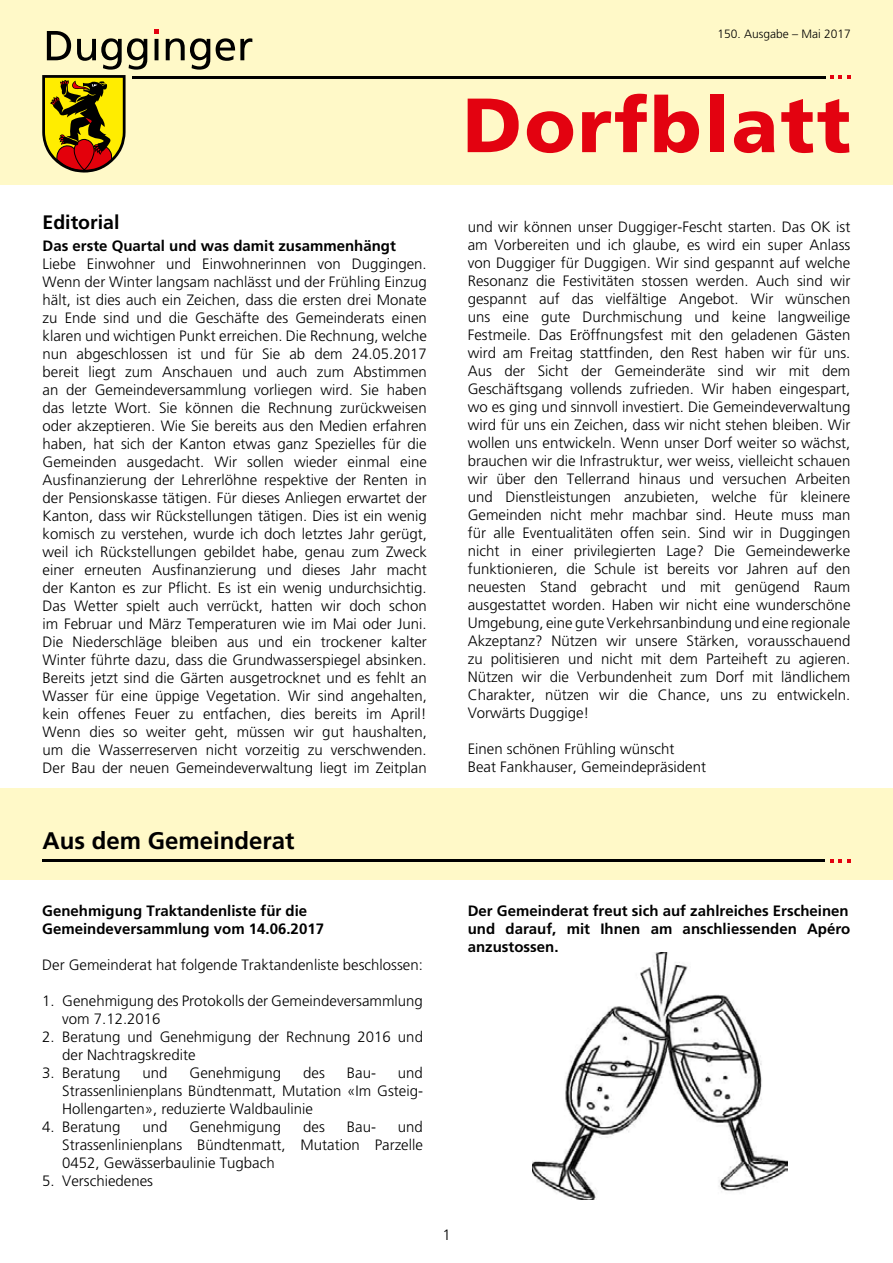
<style>
.page{position:relative;width:893px;height:1263px;background:#fff}
.page>*{position:absolute;margin:0;border:0;box-sizing:border-box;transform-origin:0 0}
.t1{font:900 76.65px "Frutiger LT Std";letter-spacing:.03em;color:#e30210}
.t2{font:700 24px "Frutiger LT Std";color:#000}
.t3{font:700 19.5px "Frutiger LT Std";color:#000}
.t4{font:300 15px/18px "Frutiger";color:#000;text-align:justify}
.t5{font:700 15px/18px "Frutiger LT Std";color:#000}
.t6{font:300 15px "Frutiger LT Std";color:#000}
.t7{font:300 12px "Frutiger LT Std";color:#000}
</style>
<div class="page">
<div style="left:0;top:0;width:893px;height:184px;background:#fff9c8"></div>
<svg style="left:42px;top:30px;width:210px;height:143px"></svg>
<hr style="left:132px;top:76px;width:693px;height:2px;background:#000">
<svg style="left:830px;top:75px;width:21px;height:4px"></svg>
<img style="left:533px;top:953px;width:255px;height:246px">
<div style="left:0;top:788px;width:893px;height:92px;background:#fff9c8"></div>
<hr style="left:43px;top:859px;width:782px;height:3px;background:#000">
<svg style="left:830px;top:859px;width:20px;height:3px"></svg>
<p class="t7" style="left:717px;top:27px;width:135px">150. Ausgabe – Mai 2017</p>
<h1 class="t1" style="left:463px;top:79px;width:390px">Dorfblatt</h1>
<h3 class="t3" style="left:43px;top:211px;width:78px">Editorial</h3>
<p class="t5" style="left:43px;top:236px;width:355px">Das erste Quartal und was damit zusammenhängt</p>
<p class="t4" style="left:43px;top:254px;width:386px">Liebe Einwohner und Einwohnerinnen von Duggingen.<br>Wenn der Winter langsam nachlässt und der Frühling Einzug hält, ist dies auch ein Zeichen, dass die ersten drei Monate zu Ende sind und die Geschäfte des Gemeinderats einen klaren und wichtigen Punkt erreichen. Die Rechnung, welche nun abgeschlossen ist und für Sie ab dem 24.05.2017 bereit liegt zum Anschauen und auch zum Abstimmen an der Gemeindeversammlung vorliegen wird. Sie haben das letzte Wort. Sie können die Rechnung zurückweisen oder akzeptieren. Wie Sie bereits aus den Medien erfahren haben, hat sich der Kanton etwas ganz Spezielles für die Gemeinden ausgedacht. Wir sollen wieder einmal eine Ausfinanzierung der Lehrerlöhne respektive der Renten in der Pensionskasse tätigen. Für dieses Anliegen erwartet der Kanton, dass wir Rückstellungen tätigen. Dies ist ein wenig komisch zu verstehen, wurde ich doch letztes Jahr gerügt, weil ich Rückstellungen gebildet habe, genau zum Zweck einer erneuten Ausfinanzierung und dieses Jahr macht der Kanton es zur Pflicht. Es ist ein wenig undurchsichtig.<br>Das Wetter spielt auch verrückt, hatten wir doch schon im Februar und März Temperaturen wie im Mai oder Juni.<br>Die Niederschläge bleiben aus und ein trockener kalter Winter führte dazu, dass die Grundwasserspiegel absinken.<br>Bereits jetzt sind die Gärten ausgetrocknet und es fehlt an Wasser für eine üppige Vegetation. Wir sind angehalten, kein offenes Feuer zu entfachen, dies bereits im April!<br>Wenn dies so weiter geht, müssen wir gut haushalten, um die Wasserreserven nicht vorzeitig zu verschwenden.<br>Der Bau der neuen Gemeindeverwaltung liegt im Zeitplan</p>
<h2 class="t2" style="left:43px;top:826px;width:254px">Aus dem Gemeinderat</h2>
<p class="t4" style="left:468px;top:218px;width:384px">und wir können unser Duggiger-Fescht starten. Das OK ist am Vorbereiten und ich glaube, es wird ein super Anlass von Duggiger für Duggigen. Wir sind gespannt auf welche Resonanz die Festivitäten stossen werden. Auch sind wir gespannt auf das vielfältige Angebot. Wir wünschen uns eine gute Durchmischung und keine langweilige Festmeile. Das Eröffnungsfest mit den geladenen Gästen wird am Freitag stattfinden, den Rest haben wir für uns.<br>Aus der Sicht der Gemeinderäte sind wir mit dem Geschäftsgang vollends zufrieden. Wir haben eingespart, wo es ging und sinnvoll investiert. Die Gemeindeverwaltung wird für uns ein Zeichen, dass wir nicht stehen bleiben. Wir wollen uns entwickeln. Wenn unser Dorf weiter so wächst, brauchen wir die Infrastruktur, wer weiss, vielleicht schauen wir über den Tellerrand hinaus und versuchen Arbeiten und Dienstleistungen anzubieten, welche für kleinere Gemeinden nicht mehr machbar sind. Heute muss man für alle Eventualitäten offen sein. Sind wir in Duggingen nicht in einer privilegierten Lage? Die Gemeindewerke funktionieren, die Schule ist bereits vor Jahren auf den neuesten Stand gebracht und mit genügend Raum ausgestattet worden. Haben wir nicht eine wunderschöne Umgebung, eine gute Verkehrsanbindung und eine regionale Akzeptanz? Nützen wir unsere Stärken, vorausschauend zu politisieren und nicht mit dem Parteiheft zu agieren.<br>Nützen wir die Verbundenheit zum Dorf mit ländlichem Charakter, nützen wir die Chance, uns zu entwickeln.<br>Vorwärts Duggige!</p>
<p class="t4" style="left:468px;top:740px;width:240px">Einen schönen Frühling wünscht<br>Beat Fankhauser, Gemeindepräsident</p>
<p class="t5" style="left:42px;top:902px;width:283px">Genehmigung Traktandenliste für die<br>Gemeindeversammlung vom 14.06.2017</p>
<p class="t4" style="left:42px;top:956px;width:382px">Der Gemeinderat hat folgende Traktandenliste beschlossen:</p>
<p class="t4" style="left:62px;top:992px;width:362px;text-indent:-20px">1. Genehmigung des Protokolls der Gemeindeversammlung vom 7.12.2016</p>
<p class="t4" style="left:62px;top:1028px;width:362px;text-indent:-20px">2. Beratung und Genehmigung der Rechnung 2016 und der Nachtragskredite</p>
<p class="t4" style="left:42px;top:1064px;width:80px">3. Beratung</p>
<p class="t4" style="left:143px;top:1064px;width:27px">und</p>
<p class="t4" style="left:190px;top:1064px;width:93px">Genehmigung</p>
<p class="t4" style="left:303px;top:1064px;width:23px">des</p>
<p class="t4" style="left:347px;top:1064px;width:31px">Bau-</p>
<p class="t4" style="left:62px;top:1064px;width:362px;text-indent:336px">und Strassenlinienplans Bündtenmatt, Mutation «Im Gsteig-Hollengarten», reduzierte Waldbaulinie</p>
<p class="t4" style="left:42px;top:1118px;width:80px">4. Beratung</p>
<p class="t4" style="left:143px;top:1118px;width:27px">und</p>
<p class="t4" style="left:190px;top:1118px;width:93px">Genehmigung</p>
<p class="t4" style="left:303px;top:1118px;width:23px">des</p>
<p class="t4" style="left:347px;top:1118px;width:31px">Bau-</p>
<p class="t4" style="left:62px;top:1118px;width:362px;text-indent:336px">und Strassenlinienplans Bündtenmatt, Mutation Parzelle 0452, Gewässerbaulinie Tugbach</p>
<p class="t4" style="left:42px;top:1172px;width:112px">5. Verschiedenes</p>
<p class="t5" style="left:468px;top:902px;width:384px;text-align:justify">Der Gemeinderat freut sich auf zahlreiches Erscheinen und darauf, mit Ihnen am anschliessenden Apéro anzustossen.</p>
<p class="t6" style="left:442px;top:1227px;width:10px">1</p>
</div>
